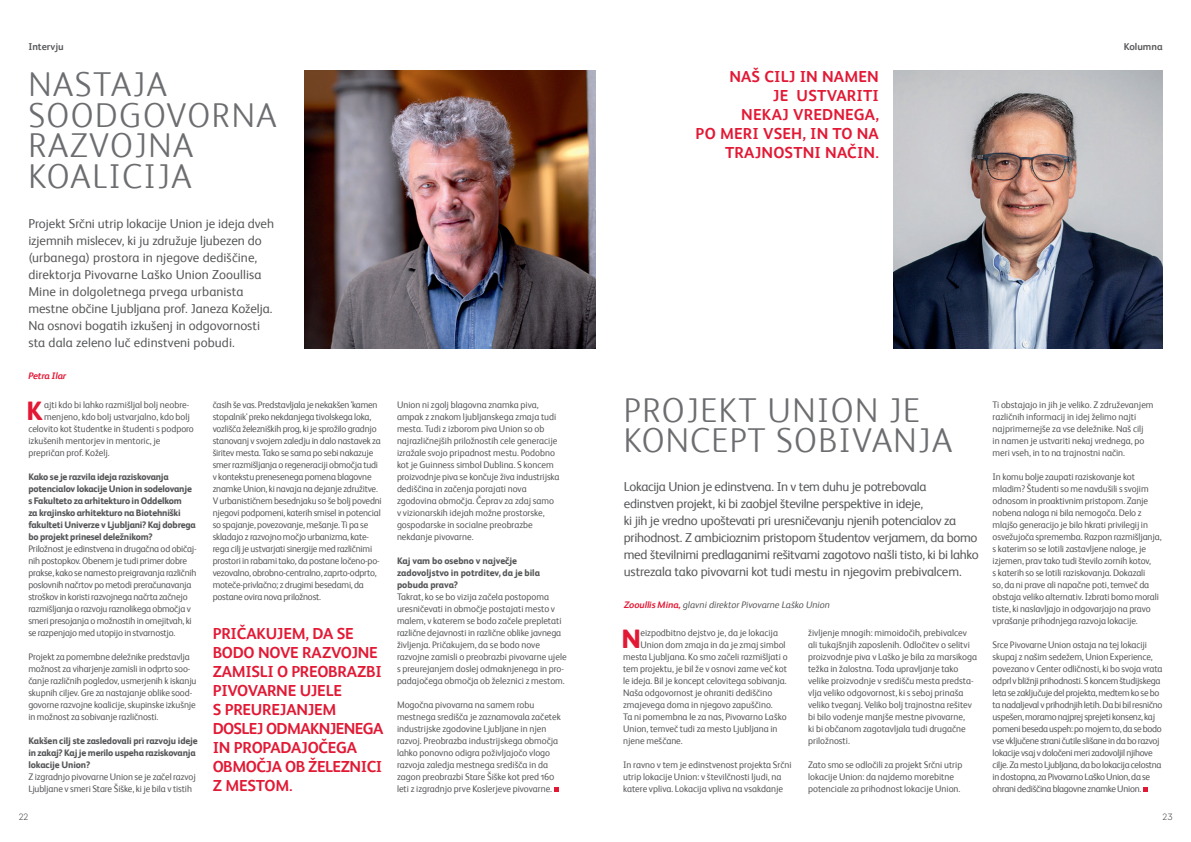
<style>
.page{position:relative;width:1191px;height:842px;background:#fff}
.page>*{position:absolute;margin:0;border:0;box-sizing:border-box;transform-origin:0 0}
.t1{font:300 34.5px/30.5px "HEINEKEN Core";letter-spacing:.045em;color:#6c6d70}
.t2{font:800 26.8px "HEINEKEN Core";color:#e21935}
.t3{font:700 16px/19px "HEINEKEN Core";letter-spacing:-.015em;color:#e21935}
.t4{font:700 16px/19px "HEINEKEN Core";letter-spacing:.01em;color:#e21935;text-align:right}
.t5{font:13px/17px "HEINEKEN Core";letter-spacing:-.015em;color:#57585a}
.t6{font:700 10px "HEINEKEN Core";color:#57585a}
.t7{font:9.5px/12px "HEINEKEN Core";letter-spacing:-.01em;color:#57585a}
.t8{font:9.5px/12px "HEINEKEN Core";letter-spacing:-.03em;color:#57585a}
.t9{font:800 9.5px/12px "HEINEKEN Core";letter-spacing:-.02em;color:#57585a}
.t10{font:800 9.5px/12px "HEINEKEN Core";color:#57585a}
.t11{font:italic 9.5px "HEINEKEN Core";color:#57585a}
.t12{font:italic 700 9.5px "HEINEKEN Core";letter-spacing:-.01em;color:#e21935}
.t13{font:300 9px "Intro";color:#231f20}
.s1{font-weight:700;color:#e21935}
</style>
<div class="page">
<svg style="left:554px;top:787px;width:4px;height:5px"></svg>
<img style="left:305px;top:70px;width:290px;height:278px">
<img style="left:893px;top:70px;width:269px;height:278px">
<svg style="left:1143px;top:787px;width:4px;height:5px"></svg>
<p class="t6" style="left:28px;top:40px;width:37px">Intervju</p>
<h1 class="t1" style="left:28px;top:67px;width:250px">NASTAJA<br>SOODGOVORNA<br>RAZVOJNA<br>KOALICIJA</h1>
<p class="t5" style="left:28px;top:214px;width:247px">Projekt Srčni utrip lokacije Union je ideja dveh izjemnih mislecev, ki ju združuje ljubezen do (urbanega) prostora in njegove dediščine, direktorja Pivovarne Laško Union Zooullisa Mine in dolgoletnega prvega urbanista mestne občine Ljubljana prof. Janeza Koželja.<br>Na osnovi bogatih izkušenj in odgovornosti sta dala zeleno luč edinstveni pobudi.</p>
<p class="t12" style="left:28px;top:369px;width:39px">Petra Ilar</p>
<h2 class="t2" style="left:27px;top:390px;width:18px">K</h2>
<p class="t7" style="left:44px;top:398px;width:147px">ajti kdo bi lahko razmišljal bolj neobre-</p>
<p class="t7" style="left:44px;top:410px;width:147px">menjeno, kdo bolj ustvarjalno, kdo bolj</p>
<p class="t7" style="left:28px;top:422px;width:167px">celovito kot študentke in študenti s podporo</p>
<p class="t7" style="left:28px;top:434px;width:134px">izkušenih mentorjev in mentoric, je</p>
<p class="t7" style="left:28px;top:446px;width:83px">prepričan prof. Koželj.</p>
<p class="t9" style="left:28px;top:470px;width:169px">Kako se je razvila ideja raziskovanja potencialov lokacije Union in sodelovanje s Fakulteto za arhitekturo in Oddelkom<br>za krajinsko arhitekturo na Biotehniški fakulteti Univerze v Ljubljani? Kaj dobrega bo projekt prinesel deležnikom?</p>
<p class="t7" style="left:28px;top:542px;width:170px">Priložnost je edinstvena in drugačna od običaj&shy;nih postopkov. Obenem je tudi primer dobre prakse, kako se namesto preigravanja različnih poslovnih načrtov po metodi preračunavanja stroškov in koristi razvojnega načrta začnejo razmišljanja o razvoju raznolikega območja v smeri presojanja o možnostih in omejitvah, ki se razpenjajo med utopijo in stvarnostjo.</p>
<p class="t7" style="left:28px;top:650px;width:170px">Projekt za pomembne deležnike predstavlja možnost za viharjenje zamisli in odprto soo&shy;čanje različnih pogledov, usmerjenih k iskanju skupnih ciljev. Gre za nastajanje oblike sood&shy;govorne razvojne koalicije, skupinske izkušnje in možnost za sobivanje različnosti.</p>
<p class="t9" style="left:28px;top:734px;width:171px">Kakšen cilj ste zasledovali pri razvoju ideje in zakaj? Kaj je merilo uspeha raziskovanja lokacije Union?</p>
<p class="t7" style="left:28px;top:770px;width:169px">Z izgradnjo pivovarne Union se je začel razvoj<br>Ljubljane v smeri Stare Šiške, ki je bila v tistih</p>
<p class="t7" style="left:213px;top:398px;width:171px">časih še vas. Predstavljala je nekakšen 'kamen stopalnik' preko nekdanjega tivolskega loka, vozlišča železniških prog, ki je sprožilo gradnjo stanovanj v svojem zaledju in dalo nastavek za širitev mesta. Tako se sama po sebi nakazuje smer razmišljanja o regeneraciji območja tudi v kontekstu prenesenega pomena blagovne znamke Union, ki navaja na dejanje združitve.<br>V urbanističnem besednjaku so še bolj povedni njegovi podpomeni, katerih smisel in potencial so spajanje, povezovanje, mešanje. Ti pa se skladajo z razvojno močjo urbanizma, kate&shy;rega cilj je ustvarjati sinergije med različnimi prostori in rabami tako, da postane ločeno-po&shy;vezovalno, obrobno-centralno, zaprto-odprto, moteče-privlačno; z drugimi besedami, da postane ovira nova priložnost.</p>
<h3 class="t3" style="left:213px;top:623px;width:172px">PRIČAKUJEM, DA SE<br>BODO NOVE RAZVOJNE<br>ZAMISLI O PREOBRAZBI<br>PIVOVARNE UJELE<br>S PREUREJANJEM<br>DOSLEJ ODMAKNJENEGA<br>IN PROPADAJOČEGA<br>OBMOČJA OB ŽELEZNICI<br>Z MESTOM.</h3>
<p class="t7" style="left:397px;top:398px;width:164px">Union ni zgolj blagovna znamka piva, ampak z znakom ljubljanskega zmaja tudi mesta. Tudi z izborom piva Union so ob najrazličnejših priložnostih cele generacije izražale svojo pripadnost mestu. Podobno kot je Guinness simbol Dublina. S koncem proizvodnje piva se končuje živa industrijska dediščina in začenja porajati nova zgodovina območja. Čeprav za zdaj samo v vizionarskih idejah možne prostorske, gospodarske in socialne preobrazbe nekdanje pivovarne.</p>
<p class="t10" style="left:397px;top:554px;width:145px">Kaj vam bo osebno v največje zadovoljstvo in potrditev, da je bila pobuda prava?</p>
<p class="t7" style="left:397px;top:590px;width:171px">Takrat, ko se bo vizija začela postopoma uresničevati in območje postajati mesto v malem, v katerem se bodo začele prepletati različne dejavnosti in različne oblike javnega življenja. Pričakujem, da se bodo nove razvojne zamisli o preobrazbi pivovarne ujele s preurejanjem doslej odmaknjenega in pro&shy;padajočega območja ob železnici z mestom.</p>
<p class="t7" style="left:397px;top:698px;width:165px">Mogočna pivovarna na samem robu mestnega središča je zaznamovala začetek industrijske zgodovine Ljubljane in njen razvoj. Preobrazba industrijskega območja lahko ponovno odigra poživljajočo vlogo razvoja zaledja mestnega središča in da zagon preobrazbi Stare Šiške kot pred 160 leti z izgradnjo prve Koslerjeve pivovarne.</p>
<h3 class="t4" style="left:695px;top:66px;width:185px">NAŠ CILJ IN NAMEN<br>JE USTVARITI<br>NEKAJ VREDNEGA,<br>PO MERI VSEH, IN TO NA<br>TRAJNOSTNI NAČIN.</h3>
<p class="t6" style="left:1123px;top:40px;width:40px">Kolumna</p>
<h1 class="t1" style="left:624px;top:392px;width:330px">PROJEKT UNION JE<br>KONCEPT SOBIVANJA</h1>
<p class="t5" style="left:624px;top:477px;width:356px">Lokacija Union je edinstvena. In v tem duhu je potrebovala edinstven projekt, ki bi zaobjel številne perspektive in ideje,<br>ki jih je vredno upoštevati pri uresničevanju njenih potencialov za prihodnost. Z ambicioznim pristopom študentov verjamem, da bomo med številnimi predlaganimi rešitvami zagotovo našli tisto, ki bi lahko ustrezala tako pivovarni kot tudi mestu in njegovim prebivalcem.</p>
<p class="t11" style="left:624px;top:598px;width:207px"><span class="s1">Zooullis Mina,</span> glavni direktor Pivovarne Laško Union</p>
<p class="t7" style="left:808px;top:626px;width:170px">življenje mnogih: mimoidočih, prebivalcev ali tukajšnjih zaposlenih. Odločitev o selitvi proizvodnje piva v Laško je bila za marsikoga težka in žalostna. Toda upravljanje tako velike proizvodnje v središču mesta predsta&shy;vlja veliko odgovornost, ki s seboj prinaša veliko tveganj. Veliko bolj trajnostna rešitev bi bilo vodenje manjše mestne pivovarne,<br>ki bi občanom zagotavljala tudi drugačne priložnosti.</p>
<p class="t7" style="left:808px;top:758px;width:156px">Zato smo se odločili za projekt Srčni utrip lokacije Union: da najdemo morebitne potenciale za prihodnost lokacije Union.</p>
<h2 class="t2" style="left:621px;top:618px;width:21px">N</h2>
<p class="t7" style="left:640px;top:626px;width:139px">eizpodbitno dejstvo je, da je lokacija</p>
<p class="t7" style="left:640px;top:638px;width:147px">Union dom zmaja in da je zmaj simbol</p>
<p class="t7" style="left:623px;top:650px;width:166px">mesta Ljubljana. Ko smo začeli razmišljati o</p>
<p class="t7" style="left:623px;top:662px;width:165px">tem projektu, je bil že v osnovi zame več kot</p>
<p class="t7" style="left:623px;top:674px;width:165px">le ideja. Bil je koncept celovitega sobivanja.</p>
<p class="t7" style="left:623px;top:686px;width:151px">Naša odgovornost je ohraniti dediščino</p>
<p class="t7" style="left:623px;top:698px;width:151px">zmajevega doma in njegovo zapuščino.</p>
<p class="t7" style="left:623px;top:710px;width:165px">Ta ni pomembna le za nas, Pivovarno Laško</p>
<p class="t7" style="left:623px;top:722px;width:156px">Union, temveč tudi za mesto Ljubljana in</p>
<p class="t7" style="left:623px;top:734px;width:61px">njene meščane.</p>
<p class="t7" style="left:623px;top:758px;width:170px">In ravno v tem je edinstvenost projekta Srčni utrip lokacije Union: v številčnosti ljudi, na katere vpliva. Lokacija vpliva na vsakdanje</p>
<p class="t7" style="left:992px;top:398px;width:162px">Ti obstajajo in jih je veliko. Z združevanjem različnih informacij in idej želimo najti najprimernejše za vse deležnike. Naš cilj<br>in namen je ustvariti nekaj vrednega, po meri vseh, in to na trajnostni način.</p>
<p class="t7" style="left:992px;top:470px;width:170px">In komu bolje zaupati raziskovanje kot mladim? Študenti so me navdušili s svojim odnosom in proaktivnim pristopom. Zanje nobena naloga ni bila nemogoča. Delo z mlajšo generacijo je bilo hkrati privilegij in osvežujoča sprememba. Razpon razmišljanja, s katerim so se lotili zastavljene naloge, je izjemen, prav tako tudi število zornih kotov,<br>s katerih so se lotili raziskovanja. Dokazali<br>so, da ni prave ali napačne poti, temveč da obstaja veliko alternativ. Izbrati bomo morali tiste, ki naslavljajo in odgovarjajo na pravo vprašanje prihodnjega razvoja lokacije.</p>
<p class="t8" style="left:992px;top:638px;width:171px">Srce Pivovarne Union ostaja na tej lokaciji skupaj z našim sedežem, Union Experience, povezano v Center odličnosti, ki bo svoja vrata odprl v bližnji prihodnosti. S koncem študijskega leta se zaključuje del projekta, medtem ko se bo ta nadaljeval v prihodnjih letih. Da bi bil resnično uspešen, moramo najprej sprejeti konsenz, kaj pomeni beseda uspeh: po mojem to, da se bodo vse vključene strani čutile slišane in da bo razvoj lokacije vsaj v določeni meri zadovoljil njihove cilje. Za mesto Ljubljana, da bo lokacija celostna in dostopna, za Pivovarno Laško Union, da se ohrani dediščina blagovne znamke Union.</p>
<p class="t13" style="left:19px;top:812px;width:11px">22</p>
<p class="t13" style="left:1162px;top:812px;width:12px">23</p>
</div>
